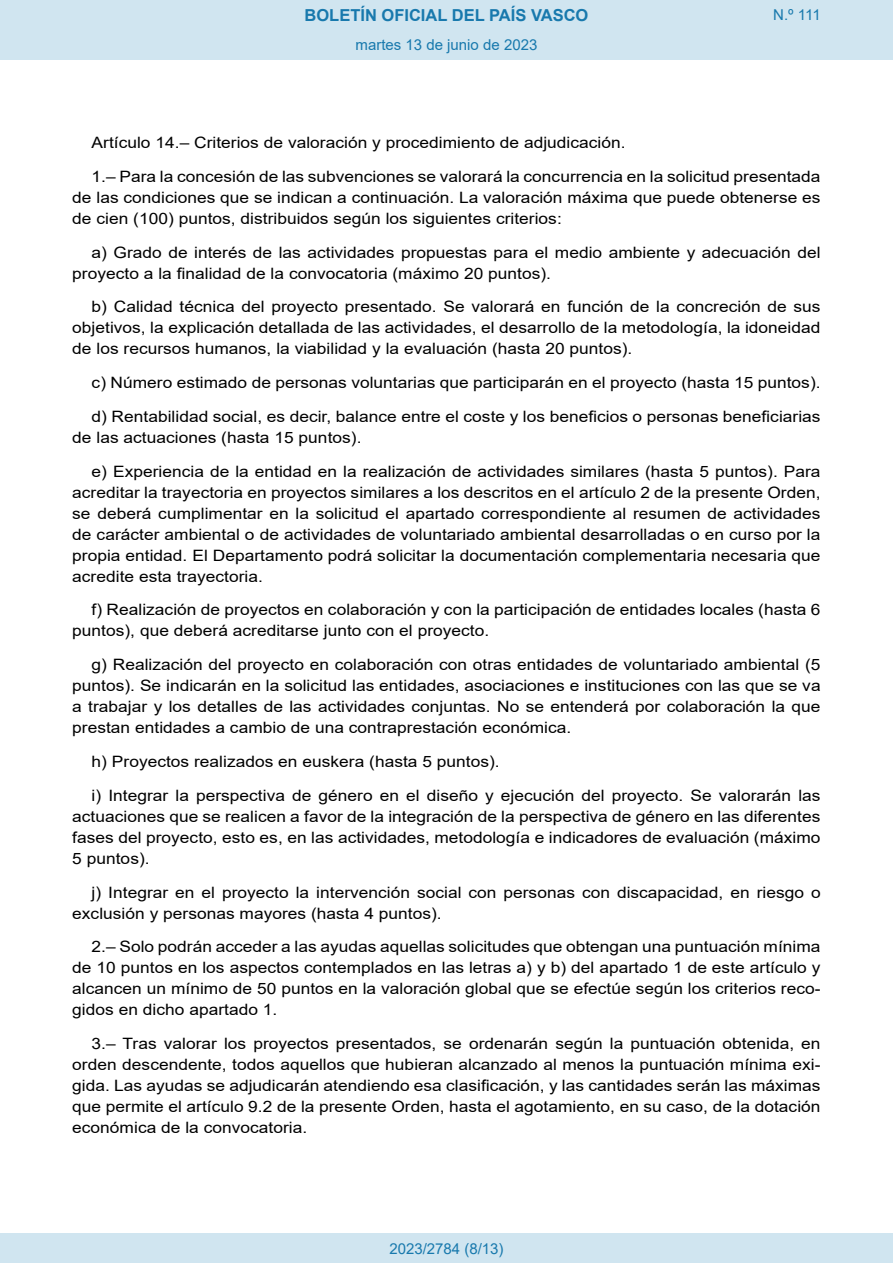
<style>
.page{position:relative;width:893px;height:1263px;background:#fff}
.page>*{position:absolute;margin:0;border:0;box-sizing:border-box;transform-origin:0 0}
.t1{font:700 16.5px "Arial";color:#1879ad}
.BOPVDetalle{font:15.6px/21px "Arial";color:#000;text-align:justify;scale:1.11 1}
.Paginacion_Centro{font:15px "Arial";color:#1879ad}
</style>
<div class="page">
<div style="left:0;top:0;width:893px;height:60px;background:#d0e5f0"></div>
<div style="left:0;top:1233px;width:893px;height:30px;background:#d0e5f0"></div>
<p class="t1" style="left:305px;top:3px;width:285px">BOLETÍN OFICIAL DEL PAÍS VASCO</p>
<p class="Paginacion_Centro" style="left:356px;top:35px;width:183px">martes 13 de junio de 2023</p>
<p class="Paginacion_Centro" style="left:773px;top:5px;width:49px">N.º 111</p>
<p class="BOPVDetalle" style="left:92px;top:132px;width:482px">Artículo 14.– Criterios de valoración y procedimiento de adjudicación.</p>
<p class="BOPVDetalle" style="left:72px;top:166px;width:676px;text-indent:19px">1.– Para la concesión de las subvenciones se valorará la concurrencia en la solicitud presentada de las condiciones que se indican a continuación. La valoración máxima que puede obtenerse es de cien (100) puntos, distribuidos según los siguientes criterios:</p>
<p class="BOPVDetalle" style="left:72px;top:242px;width:676px;text-indent:19px">a) Grado de interés de las actividades propuestas para el medio ambiente y adecuación del proyecto a la finalidad de la convocatoria (máximo 20 puntos).</p>
<p class="BOPVDetalle" style="left:72px;top:296px;width:676px;text-indent:19px">b) Calidad técnica del proyecto presentado. Se valorará en función de la concreción de sus objetivos, la explicación detallada de las actividades, el desarrollo de la metodología, la idoneidad de los recursos humanos, la viabilidad y la evaluación (hasta 20 puntos).</p>
<p class="BOPVDetalle" style="left:92px;top:372px;width:658px">c) Número estimado de personas voluntarias que participarán en el proyecto (hasta 15 puntos).</p>
<p class="BOPVDetalle" style="left:72px;top:406px;width:676px;text-indent:19px">d) Rentabilidad social, es decir, balance entre el coste y los beneficios o personas beneficiarias de las actuaciones (hasta 15 puntos).</p>
<p class="BOPVDetalle" style="left:72px;top:461px;width:676px;text-indent:19px">e) Experiencia de la entidad en la realización de actividades similares (hasta 5 puntos). Para acreditar la trayectoria en proyectos similares a los descritos en el artículo 2 de la presente Orden, se deberá cumplimentar en la solicitud el apartado correspondiente al resumen de actividades de carácter ambiental o de actividades de voluntariado ambiental desarrolladas o en curso por la propia entidad. El Departamento podrá solicitar la documentación complementaria necesaria que acredite esta trayectoria.</p>
<p class="BOPVDetalle" style="left:72px;top:599px;width:676px;text-indent:19px">f) Realización de proyectos en colaboración y con la participación de entidades locales (hasta 6 puntos), que deberá acreditarse junto con el proyecto.</p>
<p class="BOPVDetalle" style="left:72px;top:654px;width:676px;text-indent:19px">g) Realización del proyecto en colaboración con otras entidades de voluntariado ambiental (5 puntos). Se indicarán en la solicitud las entidades, asociaciones e instituciones con las que se va a trabajar y los detalles de las actividades conjuntas. No se entenderá por colaboración la que prestan entidades a cambio de una contraprestación económica.</p>
<p class="BOPVDetalle" style="left:92px;top:751px;width:369px">h) Proyectos realizados en euskera (hasta 5 puntos).</p>
<p class="BOPVDetalle" style="left:72px;top:785px;width:676px;text-indent:19px">i) Integrar la perspectiva de género en el diseño y ejecución del proyecto. Se valorarán las actuaciones que se realicen a favor de la integración de la perspectiva de género en las diferentes fases del proyecto, esto es, en las actividades, metodología e indicadores de evaluación (máximo 5 puntos).</p>
<p class="BOPVDetalle" style="left:72px;top:881px;width:676px;text-indent:19px">j) Integrar en el proyecto la intervención social con personas con discapacidad, en riesgo o exclusión y personas mayores (hasta 4 puntos).</p>
<p class="BOPVDetalle" style="left:72px;top:936px;width:676px;text-indent:19px">2.– Solo podrán acceder a las ayudas aquellas solicitudes que obtengan una puntuación mínima de 10 puntos en los aspectos contemplados en las letras a) y b) del apartado 1 de este artículo y alcancen un mínimo de 50 puntos en la valoración global que se efectúe según los criterios reco&shy;gidos en dicho apartado 1.</p>
<p class="BOPVDetalle" style="left:72px;top:1033px;width:676px;text-indent:19px">3.– Tras valorar los proyectos presentados, se ordenarán según la puntuación obtenida, en orden descendente, todos aquellos que hubieran alcanzado al menos la puntuación mínima exi&shy;gida. Las ayudas se adjudicarán atendiendo esa clasificación, y las cantidades serán las máximas que permite el artículo 9.2 de la presente Orden, hasta el agotamiento, en su caso, de la dotación económica de la convocatoria.</p>
<p class="Paginacion_Centro" style="left:389px;top:1238px;width:116px">2023/2784 (8/13)</p>
</div>
